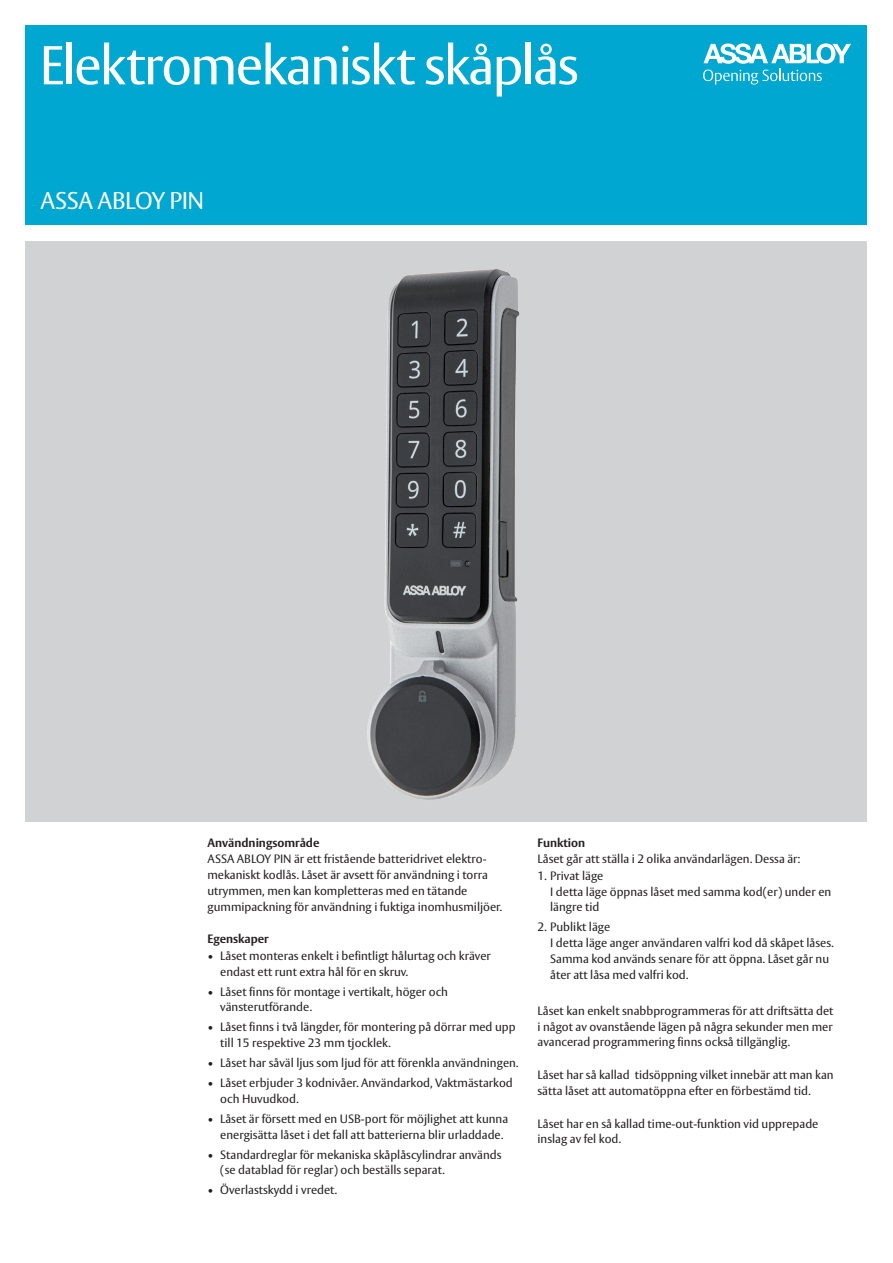
<style>
.page{position:relative;width:893px;height:1263px;background:#fff}
.page>*{position:absolute;margin:0;border:0;box-sizing:border-box;transform-origin:0 0}
.t1{font:54px "ASSA Vesta";letter-spacing:-.04em;color:#fff}
.t2{font:24px "ASSA Vesta";letter-spacing:-.02em;color:#fff}
.t3{font:12px/15.8px "ASSA Vesta";color:#231f20}
.t4{font:700 12px "ASSA Vesta";color:#231f20}
</style>
<div class="page">
<div style="left:26px;top:26px;width:841px;height:199px;background:#00a7d1"></div>
<div style="left:26px;top:242px;width:841px;height:580px;background:#d1d2d4"></div>
<svg style="left:703px;top:43px;width:148px;height:42px"></svg>
<img style="left:194px;top:241px;width:411px;height:559px">
<h1 class="t1" style="left:39px;top:33px;width:541px">Elektromekaniskt skåplås</h1>
<h2 class="t2" style="left:40px;top:186px;width:165px">ASSA ABLOY PIN</h2>
<p class="t4" style="left:207px;top:835px;width:114px">Användningsområde</p>
<p class="t3" style="left:207px;top:852px;width:296px">ASSA ABLOY PIN är ett fristående batteridrivet elektro&shy;mekaniskt kodlås. Låset är avsett för användning i torra utrymmen, men kan kompletteras med en tätande gummipackning för användning i fuktiga inomhusmiljöer.</p>
<p class="t4" style="left:207px;top:932px;width:63px">Egenskaper</p>
<p class="t3" style="left:220px;top:948px;width:272px;text-indent:-13px">• Låset monteras enkelt i befintligt hålurtag och kräver endast ett runt extra hål för en skruv.</p>
<p class="t3" style="left:220px;top:984px;width:229px;text-indent:-13px">• Låset finns för montage i vertikalt, höger och vänsterutförande.</p>
<p class="t3" style="left:220px;top:1020px;width:297px;text-indent:-13px">• Låset finns i två längder, för montering på dörrar med upp till 15 respektive 23 mm tjocklek.</p>
<p class="t3" style="left:207px;top:1055px;width:313px">• Låset har såväl ljus som ljud för att förenkla användningen.</p>
<p class="t3" style="left:220px;top:1075px;width:294px;text-indent:-13px">• Låset erbjuder 3 kodnivåer. Användarkod, Vaktmästarkod och Huvudkod.</p>
<p class="t3" style="left:220px;top:1111px;width:289px;text-indent:-13px">• Låset är försett med en USB-port för möjlighet att kunna energisätta låset i det fall att batterierna blir urladdade.</p>
<p class="t3" style="left:220px;top:1147px;width:283px;text-indent:-13px">• Standardreglar för mekaniska skåplåscylindrar används (se datablad för reglar) och beställs separat.</p>
<p class="t3" style="left:207px;top:1183px;width:131px">• Överlastskydd i vredet.</p>
<p class="t4" style="left:537px;top:835px;width:49px">Funktion</p>
<p class="t3" style="left:537px;top:852px;width:264px">Låset går att ställa i 2 olika användarlägen. Dessa är:</p>
<p class="t3" style="left:550px;top:868px;width:282px;text-indent:-13px">1. Privat läge<br>I detta läge öppnas låset med samma kod(er) under en längre tid</p>
<p class="t3" style="left:550px;top:920px;width:285px;text-indent:-13px">2. Publikt läge<br>I detta läge anger användaren valfri kod då skåpet låses.<br>Samma kod används senare för att öppna. Låset går nu åter att låsa med valfri kod.</p>
<p class="t3" style="left:537px;top:1003px;width:298px;text-align:justify">Låset kan enkelt snabbprogrammeras för att driftsätta det i något av ovanstående lägen på några sekunder men mer avancerad programmering finns också tillgänglig.</p>
<p class="t3" style="left:537px;top:1067px;width:298px">Låset har så kallad tidsöppning vilket innebär att man kan sätta låset att automatöppna efter en förbestämd tid.</p>
<p class="t3" style="left:537px;top:1116px;width:282px">Låset har en så kallad time-out-funktion vid upprepade inslag av fel kod.</p>
</div>
